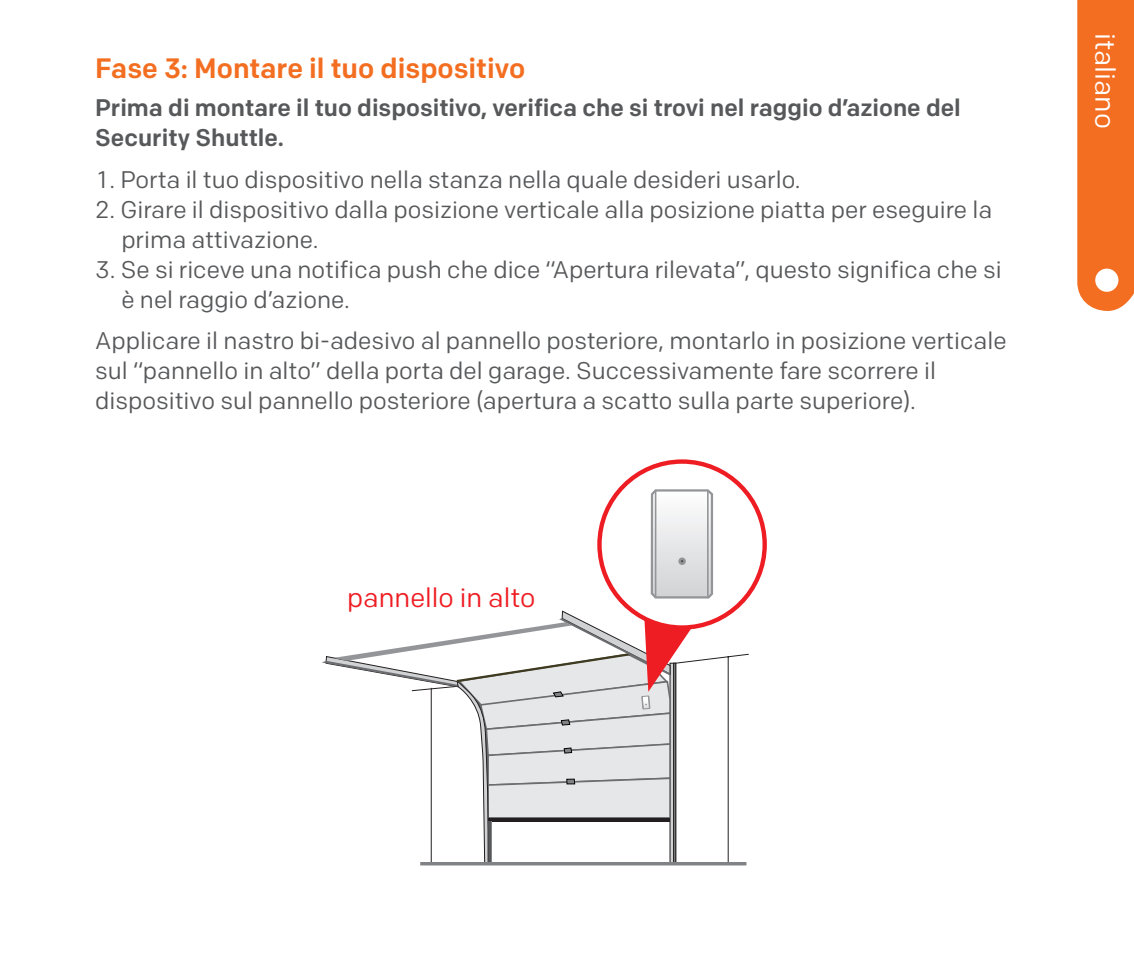
<style>
.page{position:relative;width:1134px;height:976px;background:#fff}
.page>*{position:absolute;margin:0;border:0;box-sizing:border-box;transform-origin:0 0}
.t1{font:500 28px "Colfax";color:#f36e21}
.t2{font:28px "Colfax";color:#fff}
.t3{font:26.8px "Colfax";color:#ee1d23}
.t4{font:24px/30px "Colfax";color:#57585a}
.t5{font:500 24px/30px "Colfax";color:#57585a}
</style>
<div class="page">
<div style="left:1077px;top:0;width:57px;height:311px;background:#f36e21"></div>
<div style="left:1095px;top:268px;width:23px;height:24px;background:#fff;border-radius:50%"></div>
<svg style="left:691px;top:653px;width:58px;height:211px"></svg>
<hr style="left:420px;top:861px;width:326px;height:4px;background:#808285">
<div style="left:597px;top:459px;width:170px;height:170px;border:4px solid #ee1d23;border-radius:50%"></div>
<svg style="left:650px;top:489px;width:63px;height:110px"></svg>
<svg style="left:322px;top:610px;width:369px;height:253px"></svg>
<p class="t1" style="left:95px;top:51px;width:431px">Fase 3: Montare il tuo dispositivo</p>
<p class="t5" style="left:95px;top:93px;width:867px">Prima di montare il tuo dispositivo, verifica che si trovi nel raggio d’azione del<br>Security Shuttle.</p>
<p class="t4" style="left:98px;top:164px;width:704px">1 . Porta il tuo dispositivo nella stanza nella quale desideri usarlo.</p>
<p class="t4" style="left:95px;top:194px;width:898px">2. Girare il dispositivo dalla posizione verticale alla posizione piatta per eseguire la</p>
<p class="t4" style="left:121px;top:224px;width:199px">prima attivazione.</p>
<p class="t4" style="left:95px;top:254px;width:908px">3. Se si riceve una notifica push che dice “Apertura rilevata”, questo significa che si</p>
<p class="t4" style="left:121px;top:284px;width:230px">è nel raggio d’azione.</p>
<p class="t4" style="left:95px;top:325px;width:913px">Applicare il nastro bi-adesivo al pannello posteriore, montarlo in posizione verticale sul “pannello in alto” della porta del garage. Successivamente fare scorrere il dispositivo sul pannello posteriore (apertura a scatto sulla parte superiore).</p>
<p class="t3" style="left:347px;top:581px;width:190px">pannello in alto</p>
<p class="t2" style="left:1122px;top:33px;width:97px;rotate:90deg">italiano</p>
</div>
